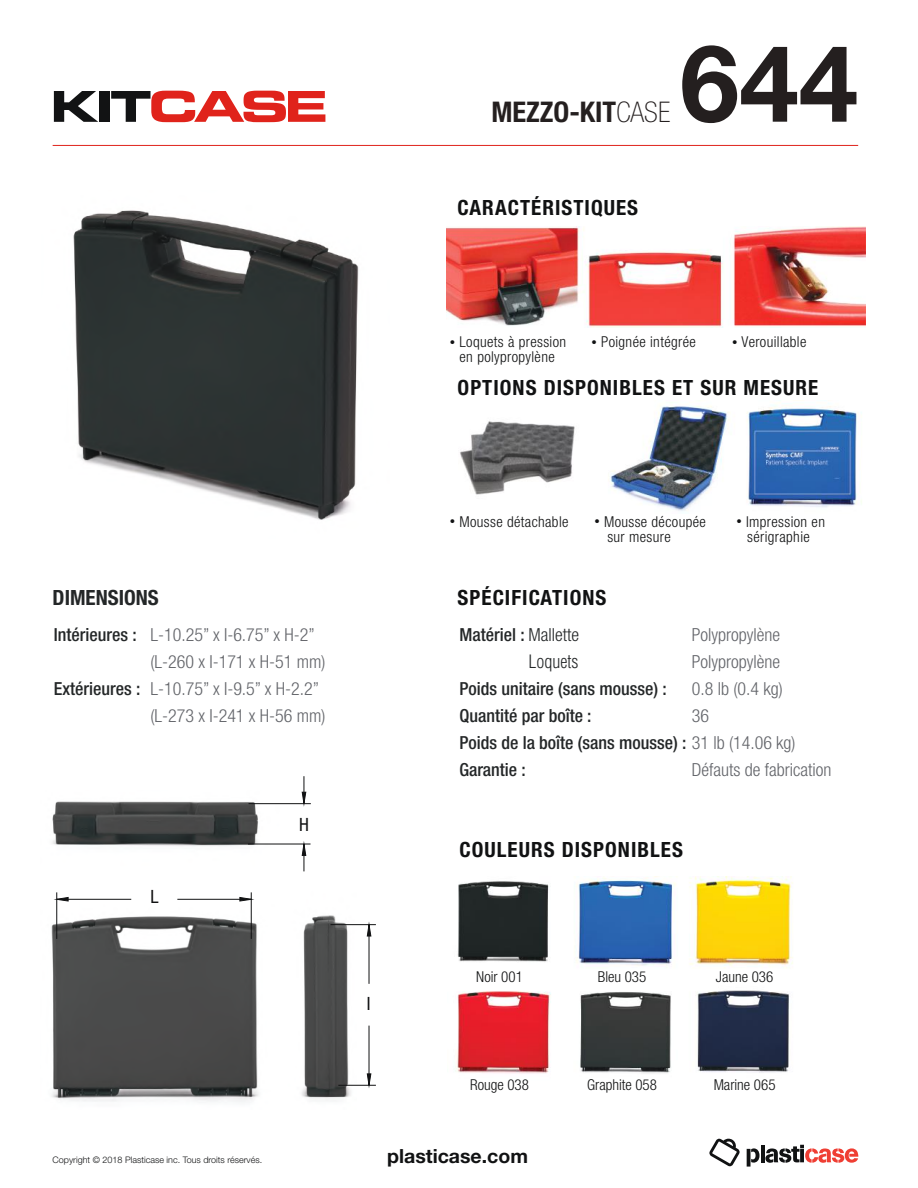
<style>
.page{position:relative;width:918px;height:1188px;background:#fff}
.page>*{position:absolute;margin:0;border:0;box-sizing:border-box;transform-origin:0 0}
.t1{font:700 106.8px "Helvetica Neue";color:#241f1f}
.t2{font:700 condensed 28.5px "Helvetica Neue LT Std";color:#241f1f}
.t3{font:700 condensed 21px "Helvetica Neue LT Std";letter-spacing:.05em;color:#111213}
.t4{font:700 condensed 21px "Helvetica Neue LT Std";color:#242728}
.t5{font:700 19.5px "Helvetica Neue LT Std";color:#111213}
.t6{font:condensed 18.3px "Helvetica Neue LT Std";color:#111213}
.t7{font:300 condensed 18px/27px "Helvetica Neue LT Std";color:#63656a}
.t8{font:500 condensed 18px/27px "Helvetica Neue LT Std";color:#242728}
.t9{font:300 condensed 18px "Helvetica LT Std";color:#242728}
.t10{font:300 condensed 15px/15px "Helvetica Neue LT Std";letter-spacing:.025em;color:#111213;text-align:center}
.t11{font:300 condensed 15px "Helvetica Neue LT Std";color:#111213}
.t12{font:300 9px "Helvetica Neue LT Std";color:#111213}
.s1{font-weight:100}
.s2{font-size:10.8px}
.s3{font-weight:300}
.s4{font-weight:300;color:#63656a}
</style>
<div class="page">
<img style="left:51px;top:791px;width:305px;height:311px">
<img style="left:460px;top:402px;width:402px;height:110px">
<img style="left:455px;top:876px;width:338px;height:198px">
<hr style="left:53px;top:145px;width:805px;height:1px;background:#e0231b">
<svg style="left:747px;top:1145px;width:111px;height:22px"></svg>
<svg style="left:709px;top:1139px;width:31px;height:27px"></svg>
<hr style="left:369px;top:925px;width:1px;height:59px;background:#111213">
<svg style="left:367px;top:925px;width:4px;height:11px"></svg>
<hr style="left:330px;top:924px;width:46px;height:1px;background:#111213">
<hr style="left:369px;top:1026px;width:1px;height:59px;background:#111213">
<svg style="left:367px;top:1074px;width:4px;height:11px"></svg>
<hr style="left:338px;top:1085px;width:38px;height:1px;background:#111213">
<hr style="left:56px;top:892px;width:1px;height:47px;background:#111213">
<hr style="left:57px;top:899px;width:74px;height:1px;background:#111213">
<svg style="left:55px;top:897px;width:13px;height:4px"></svg>
<hr style="left:251px;top:892px;width:1px;height:47px;background:#111213">
<hr style="left:177px;top:899px;width:74px;height:1px;background:#111213">
<svg style="left:240px;top:897px;width:13px;height:4px"></svg>
<svg style="left:302px;top:845px;width:4px;height:26px"></svg>
<hr style="left:248px;top:844px;width:63px;height:1px;background:#111213">
<svg style="left:302px;top:776px;width:4px;height:27px"></svg>
<hr style="left:249px;top:803px;width:62px;height:1px;background:#111213">
<img style="left:73px;top:210px;width:286px;height:310px">
<svg style="left:54px;top:91px;width:44px;height:31px"></svg>
<div style="left:99px;top:91px;width:11px;height:31px;background:#121314"></div>
<svg style="left:111px;top:91px;width:214px;height:31px"></svg>
<img style="left:447px;top:226px;width:419px;height:101px">
<h2 class="t2" style="left:491px;top:94px;width:180px">MEZZO-KIT<span class="s1">CASE</span></h2>
<h1 class="t1" style="left:680px;top:0;width:180px">644</h1>
<p class="t3" style="left:458px;top:195px;width:182px">CARACTÉRISTIQUES</p>
<p class="t10" style="left:450px;top:334px;width:118px"><span class="s2">•</span> Loquets à pression en polypropylène</p>
<p class="t10" style="left:591px;top:334px;width:106px"><span class="s2">•</span> Poignée intégrée</p>
<p class="t10" style="left:732px;top:334px;width:76px"><span class="s2">•</span> Verouillable</p>
<p class="t3" style="left:458px;top:375px;width:362px">OPTIONS DISPONIBLES ET SUR MESURE</p>
<p class="t4" style="left:53px;top:585px;width:108px">DIMENSIONS</p>
<p class="t8" style="left:54px;top:621px;width:84px">Intérieures :</p>
<p class="t7" style="left:151px;top:621px;width:177px">L-10.25” x I-6.75” x H-2” (L-260 x I-171 x H-51 mm)<br>L-10.75” x I-9.5” x H-2.2” (L-273 x I-241 x H-56 mm)</p>
<p class="t8" style="left:54px;top:675px;width:88px">Extérieures :</p>
<p class="t6" style="left:150px;top:886px;width:10px">L</p>
<p class="t6" style="left:299px;top:814px;width:11px">H</p>
<p class="t12" style="left:53px;top:1154px;width:211px">Copyright © 2018 Plasticase inc. Tous droits réservés.</p>
<p class="t10" style="left:450px;top:514px;width:120px"><span class="s2">•</span> Mousse détachable</p>
<p class="t10" style="left:607px;top:514px;width:100px;text-align:left;text-indent:-13px"><span class="s2">•</span> Mousse découpée sur mesure</p>
<p class="t10" style="left:737px;top:514px;width:90px"><span class="s2">•</span> Impression en sérigraphie</p>
<p class="t3" style="left:458px;top:585px;width:150px">SPÉCIFICATIONS</p>
<p class="t8" style="left:459px;top:621px;width:121px">Matériel : <span class="s3">Mallette</span></p>
<p class="t9" style="left:529px;top:650px;width:51px">Loquets</p>
<p class="t8" style="left:459px;top:675px;width:209px">Poids unitaire (sans mousse) :<br>Quantité par boîte :</p>
<p class="t8" style="left:459px;top:756px;width:68px">Garantie :</p>
<p class="t7" style="left:692px;top:621px;width:90px">Polypropylène</p>
<p class="t7" style="left:692px;top:648px;width:90px">Polypropylène</p>
<p class="t7" style="left:692px;top:675px;width:92px">0.8 lb (0.4 kg)</p>
<p class="t7" style="left:692px;top:702px;width:19px">36</p>
<p class="t8" style="left:459px;top:729px;width:338px">Poids de la boîte (sans mousse) : <span class="s4">31 lb (14.06 kg)</span></p>
<p class="t7" style="left:692px;top:756px;width:141px">Défauts de fabrication</p>
<p class="t3" style="left:459px;top:836px;width:225px">COULEURS DISPONIBLES</p>
<p class="t6" style="left:367px;top:993px;width:5px">I</p>
<p class="t10" style="left:476px;top:969px;width:48px">Noir 001</p>
<p class="t10" style="left:598px;top:969px;width:50px">Bleu 035</p>
<p class="t11" style="left:716px;top:968px;width:59px">Jaune 036</p>
<p class="t11" style="left:470px;top:1076px;width:60px">Rouge 038</p>
<p class="t11" style="left:587px;top:1076px;width:71px">Graphite 058</p>
<p class="t11" style="left:714px;top:1076px;width:63px">Marine 065</p>
<p class="t5" style="left:387px;top:1144px;width:142px">plasticase.com</p>
</div>
